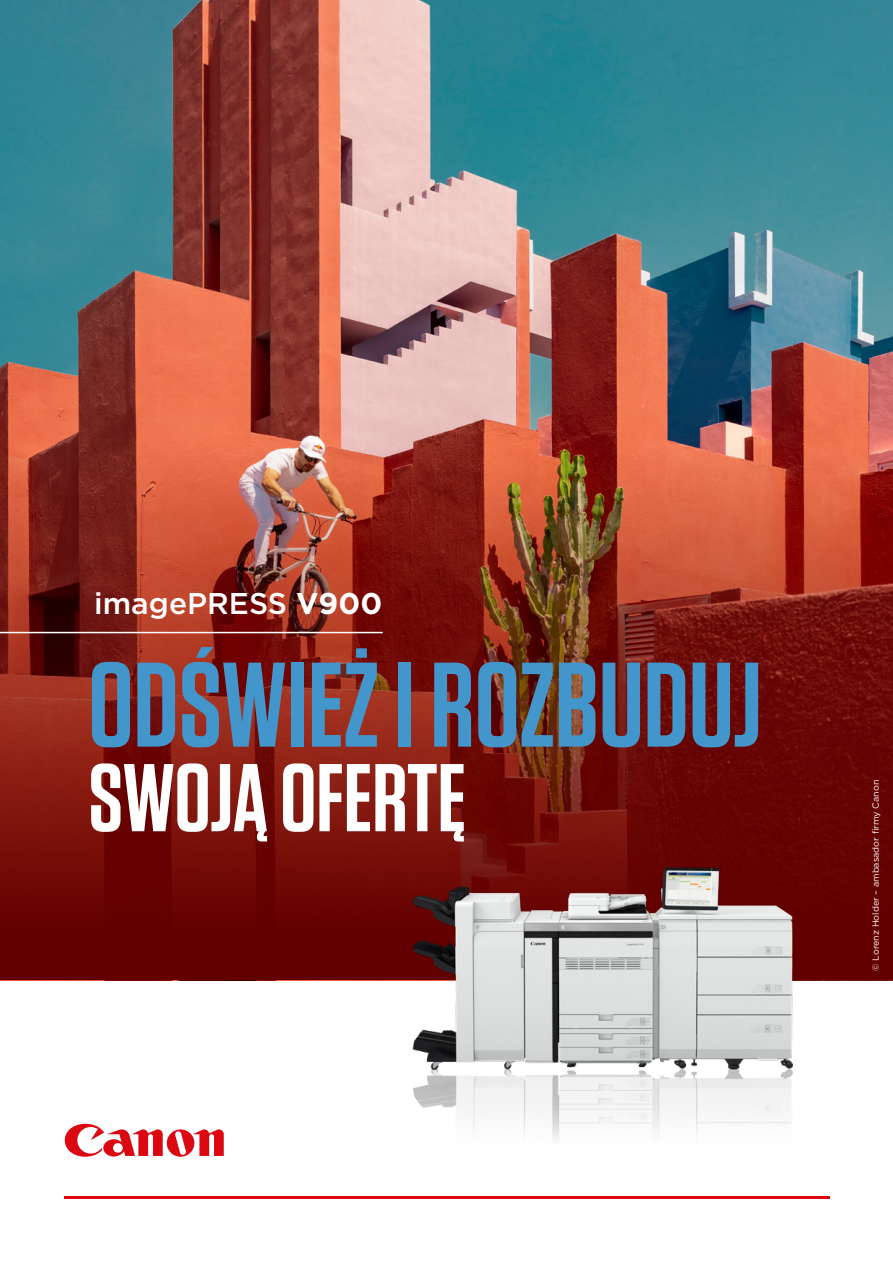
<style>
.page{position:relative;width:893px;height:1263px;background:#fff}
.page>*{position:absolute;margin:0;border:0;box-sizing:border-box;transform-origin:0 0}
.t1{font:600 120px "Tungsten";color:#4296cb}
.t2{font:600 96px "Tungsten";letter-spacing:-.005em;color:#fff}
.t3{font:500 30px "Gotham";color:#fff}
.t4{font:9px "Gotham";color:#fff}
.s1{font-weight:700}
</style>
<div class="page">
<img style="left:0;top:0;width:893px;height:410px">
<svg style="left:0;top:410px;width:893px;height:570px;background:#8b291d"></svg>
<svg style="left:65px;top:1124px;width:159px;height:33px"></svg>
<hr style="left:65px;top:1196px;width:764px;height:3px;background:#db0812">
<hr style="left:0;top:632px;width:383px;height:1px;background:#fff">
<img style="left:376px;top:812px;width:452px;height:327px">
<h3 class="t3" style="left:94px;top:584px;width:289px">imagePRESS <span class="s1">V900</span></h3>
<h1 class="t1" style="left:88px;top:642px;width:675px">ODŚWIEŻ I ROZBUDUJ</h1>
<h2 class="t2" style="left:88px;top:747px;width:379px">SWOJĄ OFERTĘ</h2>
<p class="t4" style="left:870px;top:971px;width:192px;rotate:-90deg">© Lorenz Holder – ambasador firmy Canon</p>
</div>
